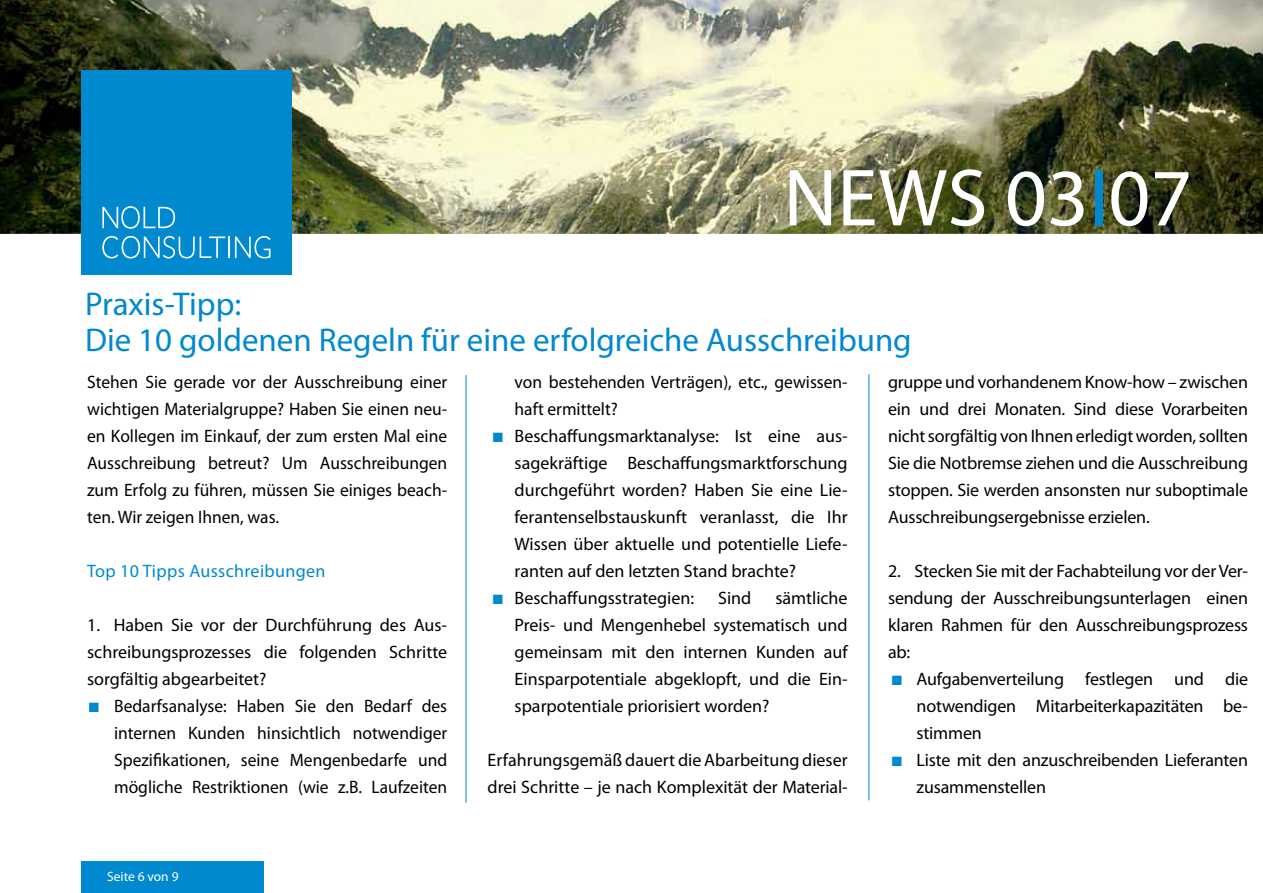
<style>
.page{position:relative;width:1263px;height:893px;background:#fff}
.page>*{position:absolute;margin:0;border:0;box-sizing:border-box;transform-origin:0 0}
.t1{font:81.75px "Myriad Pro";color:#fff}
.t2{font:33px/36px "Myriad Pro";color:#0089cf}
.t3{font:18px/27px "Myriad Pro";color:#000;text-align:justify}
.t4{font:18px "Myriad Pro";letter-spacing:.02em;color:#0089cf}
.t5{font:13.5px "Myriad Pro";color:#fff}
.s1{color:#0089cf}
</style>
<div class="page">
<div style="left:81px;top:861px;width:183px;height:32px;background:#0089cf"></div>
<img style="left:0;top:0;width:1263px;height:234px">
<hr style="left:466px;top:375px;width:1px;height:428px;background:#0089cf">
<hr style="left:868px;top:374px;width:1px;height:426px;background:#0089cf">
<div style="left:81px;top:70px;width:211px;height:205px;background:#0089cf"></div>
<hr style="left:228px;top:237px;width:2px;height:21px;background:#fff">
<svg style="left:235px;top:236px;width:35px;height:22px"></svg>
<svg style="left:102px;top:236px;width:123px;height:23px"></svg>
<svg style="left:102px;top:206px;width:73px;height:23px"></svg>
<h1 class="t1" style="left:783px;top:147px;width:410px">NEWS 03<span class="s1">I</span>07</h1>
<h2 class="t2" style="left:85px;top:286px;width:828px">Praxis-Tipp:<br>Die 10 goldenen Regeln für eine erfolgreiche Ausschreibung</h2>
<p class="t3" style="left:87px;top:368px;width:362px">Stehen Sie gerade vor der Ausschreibung einer wichtigen Materialgruppe? Haben Sie einen neu&shy;en Kollegen im Einkauf, der zum ersten Mal eine Ausschreibung betreut? Um Ausschreibungen zum Erfolg zu führen, müssen Sie einiges beach&shy;ten. Wir zeigen Ihnen, was.</p>
<p class="t4" style="left:87px;top:559px;width:240px">Top 10 Tipps Ausschreibungen</p>
<p class="t3" style="left:87px;top:611px;width:361px">1. Haben Sie vor der Durchführung des Aus&shy;schreibungsprozesses die folgenden Schritte sorgfältig abgearbeitet?</p>
<p class="t3" style="left:114px;top:692px;width:335px;text-indent:-26px"><span class="s1">■</span> Bedarfsanalyse: Haben Sie den Bedarf des internen Kunden hinsichtlich notwendiger Spezifikationen, seine Mengenbedarfe und mögliche Restriktionen (wie z.B. Laufzeiten</p>
<p class="t5" style="left:107px;top:868px;width:73px">Seite 6 von 9</p>
<p class="t3" style="left:515px;top:368px;width:334px">von bestehenden Verträgen), etc., gewissen&shy;haft ermittelt?</p>
<p class="t3" style="left:515px;top:422px;width:335px;text-indent:-22px"><span class="s1">■</span> Beschaffungsmarktanalyse: Ist eine aus&shy;sagekräftige Beschaffungsmarktforschung durchgeführt worden? Haben Sie eine Lie&shy;ferantenselbstauskunft veranlasst, die Ihr Wissen über aktuelle und potentielle Liefe&shy;ranten auf den letzten Stand brachte?</p>
<p class="t3" style="left:493px;top:584px;width:203px"><span class="s1">■</span> Beschaffungsstrategien:</p>
<p class="t3" style="left:718px;top:584px;width:35px">Sind</p>
<p class="t3" style="left:515px;top:584px;width:335px;text-indent:261px">sämtliche Preis- und Mengenhebel systematisch und gemeinsam mit den internen Kunden auf Einsparpotentiale abgeklopft, und die Ein&shy;sparpotentiale priorisiert worden?</p>
<p class="t3" style="left:488px;top:746px;width:362px">Erfahrungsgemäß dauert die Abarbeitung dieser drei Schritte – je nach Komplexität der Material-</p>
<p class="t3" style="left:888px;top:369px;width:362px">gruppe und vorhandenem Know-how – zwischen ein und drei Monaten. Sind diese Vorarbeiten nicht sorgfältig von Ihnen erledigt worden, sollten Sie die Notbremse ziehen und die Ausschreibung stoppen. Sie werden ansonsten nur suboptimale Ausschreibungsergebnisse erzielen.</p>
<p class="t3" style="left:888px;top:558px;width:362px">2. Stecken Sie mit der Fachabteilung vor der Ver&shy;sendung der Ausschreibungsunterlagen einen klaren Rahmen für den Ausschreibungsprozess ab:</p>
<p class="t3" style="left:916px;top:666px;width:333px;text-indent:-25px"><span class="s1">■</span> Aufgabenverteilung festlegen und die notwendigen Mitarbeiterkapazitäten be&shy;stimmen</p>
<p class="t3" style="left:916px;top:747px;width:333px;text-indent:-25px"><span class="s1">■</span> Liste mit den anzuschreibenden Lieferanten zusammenstellen</p>
</div>
